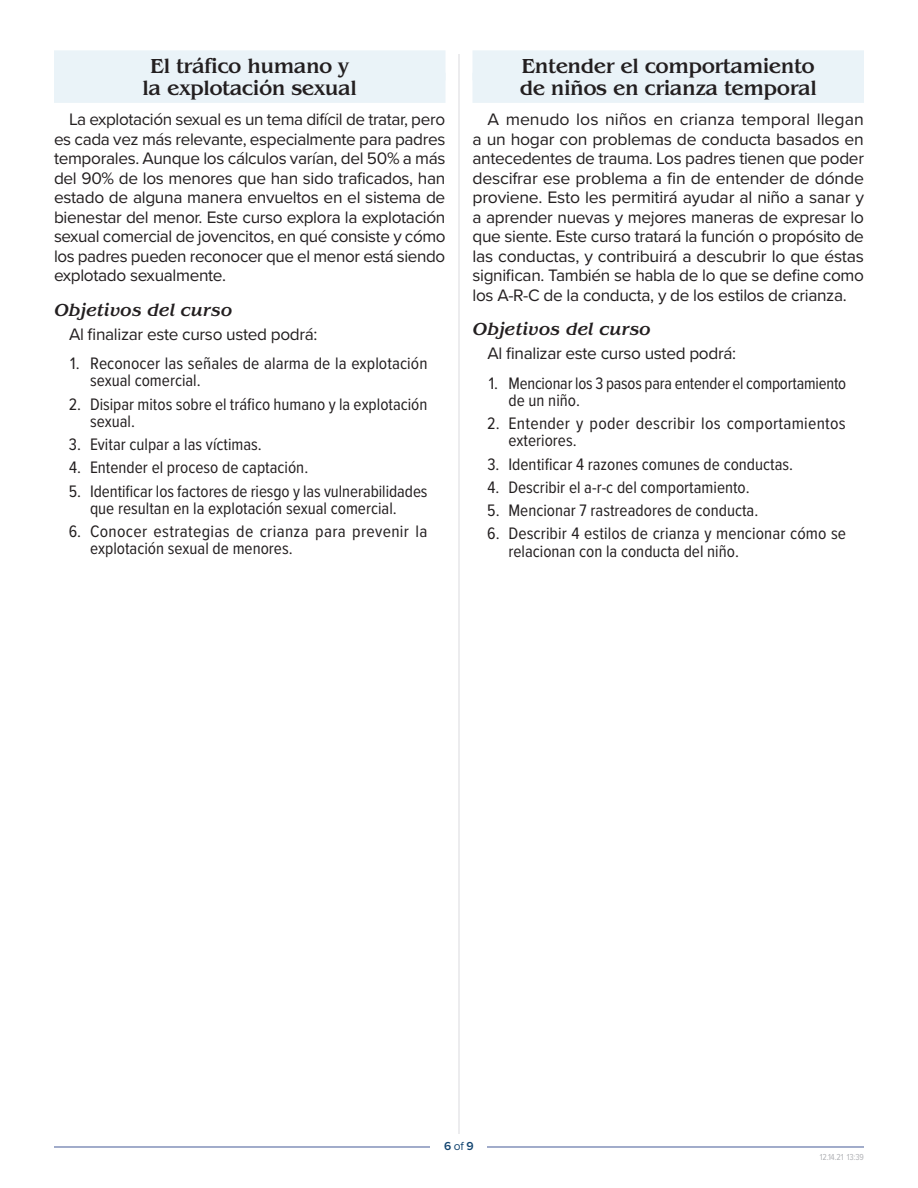
<style>
.page{position:relative;width:918px;height:1188px;background:#fff}
.page>*{position:absolute;margin:0;border:0;box-sizing:border-box;transform-origin:0 0}
.Header-CourseBK{font:500 21px "Benguiat Pro ITC";letter-spacing:-.025em;color:#231f20}
.Header-CourseObj{font:italic 500 18px "Benguiat Pro ITC";letter-spacing:-.01em;color:#231f20}
.t1{font:17.25px/19.5px "Proxima Nova";letter-spacing:-.02em;color:#231f20;text-align:justify}
.t2{font:17.25px/17.2px "Proxima Nova Cond";color:#231f20}
.t3{font:600 12px "Proxima Nova";color:#124470}
.t4{font:9px "Proxima Nova Cond";letter-spacing:-.02em;color:#b2b3b7}
.s1{font-weight:400}
</style>
<div class="page">
<hr style="left:458px;top:54px;width:2px;height:1080px;background:#e6e7e9">
<hr style="left:54px;top:1146px;width:810px;height:2px;background:#8391ba">
<div style="left:431px;top:1141px;width:56px;height:17px;background:#fff"></div>
<div style="left:54px;top:50px;width:392px;height:30px;background:#eaf3f8"></div>
<div style="left:54px;top:73px;width:392px;height:30px;background:#eaf3f8"></div>
<div style="left:472px;top:50px;width:392px;height:30px;background:#eaf3f8"></div>
<div style="left:472px;top:73px;width:392px;height:30px;background:#eaf3f8"></div>
<p class="Header-CourseBK" style="left:150px;top:54px;width:200px">El tráfico humano y</p>
<p class="Header-CourseBK" style="left:143px;top:76px;width:216px">la explotación sexual</p>
<p class="t1" style="left:54px;top:109px;width:393px;text-indent:15px">La explotación sexual es un tema difícil de tratar, pero es cada vez más relevante, especialmente para padres temporales. Aunque los cálculos varían, del 50% a más del 90% de los menores que han sido traficados, han estado de alguna manera envueltos en el sistema de bienestar del menor. Este curso explora la explotación sexual comercial de jovencitos, en qué consiste y cómo los padres pueden reconocer que el menor está siendo explotado sexualmente.</p>
<p class="Header-CourseObj" style="left:54px;top:300px;width:180px">Objetivos del curso</p>
<p class="t1" style="left:69px;top:324px;width:250px">Al finalizar este curso usted podrá:</p>
<p class="t2" style="left:90px;top:354px;width:339px;text-indent:-20px">1. Reconocer las señales de alarma de la explotación sexual comercial.</p>
<p class="t2" style="left:90px;top:395px;width:339px;text-indent:-21px">2. Disipar mitos sobre el tráfico humano y la explotación sexual.</p>
<p class="t2" style="left:69px;top:435px;width:194px">3. Evitar culpar a las víctimas.</p>
<p class="t2" style="left:69px;top:458px;width:241px">4. Entender el proceso de captación.</p>
<p class="t2" style="left:69px;top:482px;width:360px;text-align:center">5. Identificar los factores de riesgo y las vulnerabilidades que resultan en la explotación sexual comercial.</p>
<p class="t2" style="left:90px;top:522px;width:339px;text-indent:-21px">6. Conocer estrategias de crianza para prevenir la explotación sexual de menores.</p>
<p class="Header-CourseBK" style="left:521px;top:54px;width:295px">Entender el comportamiento</p>
<p class="Header-CourseBK" style="left:520px;top:76px;width:299px">de niños en crianza temporal</p>
<p class="t1" style="left:472px;top:109px;width:393px;text-indent:15px">A menudo los niños en crianza temporal llegan a un hogar con problemas de conducta basados en antecedentes de trauma. Los padres tienen que poder descifrar ese problema a fin de entender de dónde proviene. Esto les permitirá ayudar al niño a sanar y a aprender nuevas y mejores maneras de expresar lo que siente. Este curso tratará la función o propósito de las conductas, y contribuirá a descubrir lo que éstas significan. También se habla de lo que se define como los A-R-C de la conducta, y de los estilos de crianza.</p>
<p class="Header-CourseObj" style="left:472px;top:319px;width:180px">Objetivos del curso</p>
<p class="t1" style="left:488px;top:343px;width:250px">Al finalizar este curso usted podrá:</p>
<p class="t2" style="left:508px;top:374px;width:339px;text-indent:-20px">1. Mencionar los 3 pasos para entender el comportamiento de un niño.</p>
<p class="t2" style="left:508px;top:414px;width:339px;text-indent:-21px">2. Entender y poder describir los comportamientos exteriores.</p>
<p class="t2" style="left:487px;top:455px;width:307px">3. Identificar 4 razones comunes de conductas.</p>
<p class="t2" style="left:488px;top:478px;width:264px">4. Describir el a-r-c del comportamiento.</p>
<p class="t2" style="left:487px;top:501px;width:273px">5. Mencionar 7 rastreadores de conducta.</p>
<p class="t2" style="left:508px;top:524px;width:339px;text-indent:-21px">6. Describir 4 estilos de crianza y mencionar cómo se relacionan con la conducta del niño.</p>
<p class="t3" style="left:444px;top:1138px;width:31px">6 <span class="s1">of</span> 9</p>
<p class="t4" style="left:820px;top:1150px;width:46px">12.14.21 13:39</p>
</div>
